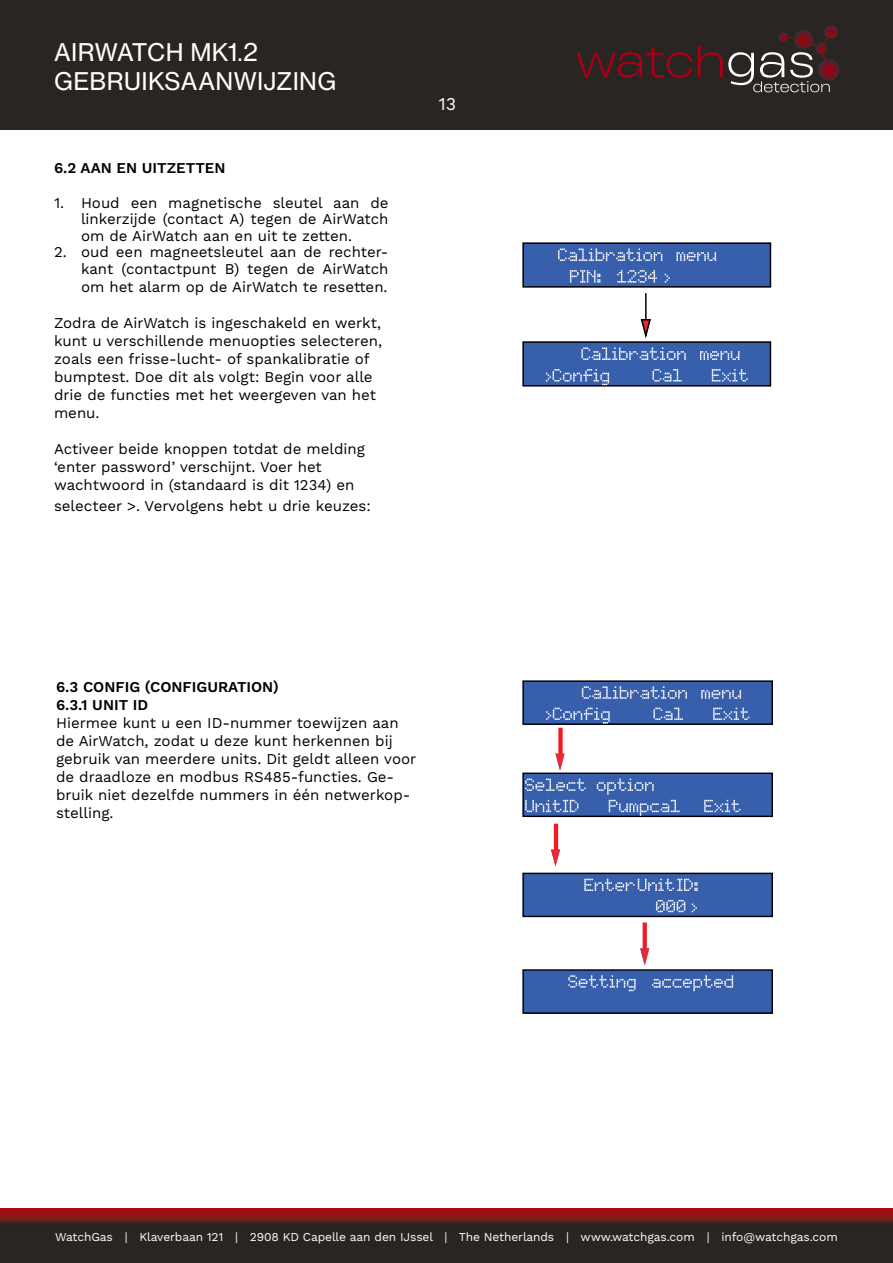
<style>
.page{position:relative;width:893px;height:1263px;background:#fff}
.page>*{position:absolute;margin:0;border:0;box-sizing:border-box;transform-origin:0 0}
.t1{font:24px "N Haas Grotesk TX Pro 55 Rg";letter-spacing:.015em;color:#fff}
.t2{font:18px "Work Sans";color:#fff}
.t3{font:15px/18px "Work Sans";color:#000}
.t4{font:600 15px "Work Sans";color:#000}
.t5{font:12px "Work Sans";letter-spacing:-.01em;color:#fff}
</style>
<div class="page">
<div style="left:0;top:1209px;width:893px;height:54px;background:#2a2522"></div>
<svg style="left:0;top:1209px;width:893px;height:15px;background:#7e1814"></svg>
<div style="left:0;top:0;width:893px;height:130px;background:#292522"></div>
<svg style="left:576px;top:48px;width:116px;height:30px"></svg>
<svg style="left:698px;top:25px;width:142px;height:68px"></svg>
<div style="left:523px;top:342px;width:247px;height:44px;background:#375fac"></div>
<div style="left:522px;top:341px;width:249px;height:46px;border:2px solid #000"></div>
<svg style="left:581px;top:347px;width:105px;height:13px"></svg>
<svg style="left:700px;top:351px;width:39px;height:9px"></svg>
<svg style="left:546px;top:369px;width:63px;height:16px"></svg>
<svg style="left:652px;top:369px;width:30px;height:12px"></svg>
<svg style="left:712px;top:369px;width:36px;height:12px"></svg>
<div style="left:523px;top:243px;width:247px;height:44px;background:#375fac"></div>
<div style="left:522px;top:242px;width:249px;height:46px;border:2px solid #000"></div>
<svg style="left:558px;top:249px;width:104px;height:12px"></svg>
<svg style="left:677px;top:252px;width:39px;height:9px"></svg>
<svg style="left:570px;top:270px;width:30px;height:13px"></svg>
<svg style="left:617px;top:270px;width:40px;height:13px"></svg>
<svg style="left:665px;top:274px;width:5px;height:9px"></svg>
<hr style="left:645px;top:293px;width:2px;height:28px;background:#000">
<svg style="left:640px;top:318px;width:11px;height:21px"></svg>
<div style="left:523px;top:873px;width:249px;height:43px;background:#375fac"></div>
<div style="left:522px;top:873px;width:251px;height:44px;border:1px solid #000"></div>
<svg style="left:584px;top:879px;width:114px;height:12px"></svg>
<svg style="left:656px;top:900px;width:29px;height:12px"></svg>
<svg style="left:692px;top:903px;width:5px;height:9px"></svg>
<div style="left:523px;top:970px;width:249px;height:43px;background:#375fac"></div>
<div style="left:522px;top:969px;width:251px;height:45px;border:1px solid #000"></div>
<svg style="left:568px;top:975px;width:68px;height:16px"></svg>
<svg style="left:652px;top:975px;width:81px;height:16px"></svg>
<div style="left:523px;top:681px;width:249px;height:43px;background:#375fac"></div>
<div style="left:522px;top:680px;width:251px;height:45px;border:1px solid #000"></div>
<svg style="left:582px;top:686px;width:105px;height:13px"></svg>
<svg style="left:701px;top:690px;width:40px;height:9px"></svg>
<svg style="left:546px;top:708px;width:64px;height:15px"></svg>
<svg style="left:653px;top:708px;width:30px;height:12px"></svg>
<svg style="left:713px;top:708px;width:36px;height:12px"></svg>
<div style="left:523px;top:773px;width:249px;height:43px;background:#375fac"></div>
<div style="left:522px;top:772px;width:251px;height:45px;border:1px solid #000"></div>
<svg style="left:525px;top:779px;width:61px;height:12px"></svg>
<svg style="left:597px;top:779px;width:57px;height:15px"></svg>
<svg style="left:525px;top:800px;width:53px;height:12px"></svg>
<svg style="left:609px;top:800px;width:71px;height:16px"></svg>
<svg style="left:704px;top:800px;width:36px;height:12px"></svg>
<div style="left:558px;top:728px;width:5px;height:27px;background:#ee1d23"></div>
<svg style="left:555px;top:754px;width:10px;height:16px"></svg>
<hr style="left:554px;top:824px;width:4px;height:27px;background:#ee1d23">
<svg style="left:551px;top:849px;width:9px;height:17px"></svg>
<svg style="left:643px;top:922px;width:4px;height:26px"></svg>
<svg style="left:640px;top:948px;width:9px;height:17px"></svg>
<p class="t1" style="left:54px;top:37px;width:206px">AIRWATCH MK1.2</p>
<p class="t1" style="left:54px;top:66px;width:284px">GEBRUIKSAANWIJZING</p>
<p class="t4" style="left:54px;top:159px;width:173px">6.2 AAN EN UITZETTEN</p>
<p class="t3" style="left:81px;top:195px;width:309px;line-height:16.5px;text-align:justify;text-indent:-27px">1. Houd een magnetische sleutel aan de linkerzijde (contact A) tegen de AirWatch om de AirWatch aan en uit te zetten.</p>
<p class="t3" style="left:54px;top:244px;width:336px;line-height:16.5px;text-align:right">2. oud een magneetsleutel aan de rechter&shy;kant (contactpunt B) tegen de AirWatch</p>
<p class="t3" style="left:81px;top:278px;width:308px">om het alarm op de AirWatch te resetten.</p>
<p class="t3" style="left:54px;top:314px;width:330px">Zodra de AirWatch is ingeschakeld en werkt, kunt u verschillende menuopties selecteren, zoals een frisse-lucht- of spankalibratie of bumptest. Doe dit als volgt: Begin voor alle drie de functies met het weergeven van het menu.</p>
<p class="t3" style="left:54px;top:440px;width:313px">Activeer beide knoppen totdat de melding ‘enter password’ verschijnt. Voer het wachtwoord in (standaard is dit 1234) en</p>
<p class="t3" style="left:54px;top:498px;width:318px">selecteer &gt;. Vervolgens hebt u drie keuzes:</p>
<p class="t2" style="left:439px;top:93px;width:19px">13</p>
<p class="t4" style="left:56px;top:678px;width:224px">6.3 CONFIG (CONFIGURATION)</p>
<p class="t4" style="left:56px;top:696px;width:94px">6.3.1 UNIT ID</p>
<p class="t3" style="left:56px;top:714px;width:362px">Hiermee kunt u een ID-nummer toewijzen aan de AirWatch, zodat u deze kunt herkennen bij gebruik van meerdere units. Dit geldt alleen voor de draadloze en modbus RS485-functies. Ge&shy;bruik niet dezelfde nummers in één netwerkop&shy;stelling.</p>
<p class="t5" style="left:55px;top:1229px;width:784px">WatchGas | Klaverbaan 121 | 2908 KD Capelle aan den IJssel | The Netherlands | www.watchgas.com | info@watchgas.com</p>
</div>
